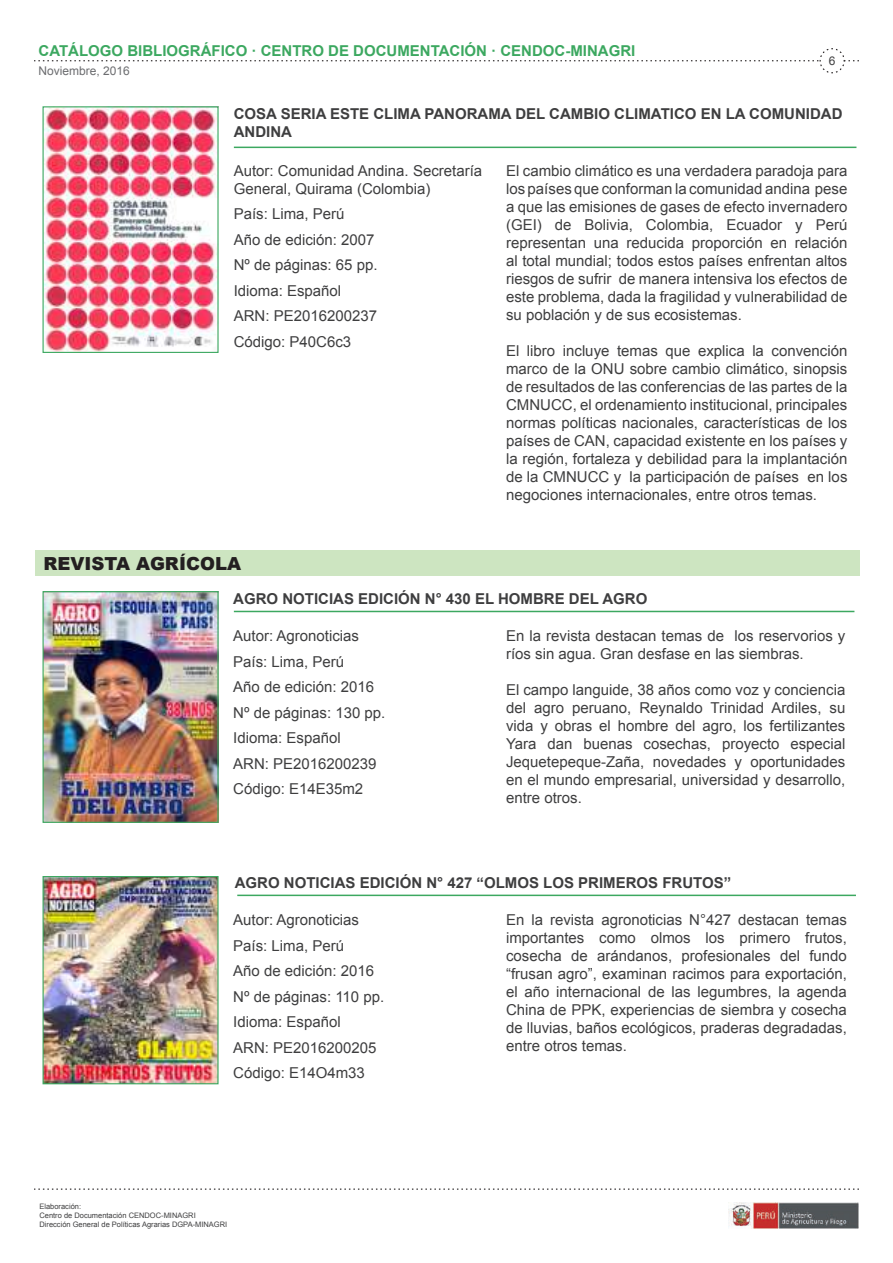
<style>
.page{position:relative;width:893px;height:1263px;background:#fff}
.page>*{position:absolute;margin:0;border:0;box-sizing:border-box;transform-origin:0 0}
.t1{font:900 18px "Arial";color:#231f20}
.t2{font:15px/18px "Arial";color:#3e3e3f}
.t3{font:700 15px/18px "Arial";color:#3e3e3f}
.t4{font:700 15px "Arial";color:#3ca860}
.t5{font:12px "Arial";color:#6c6d70}
.t6{font:12px "Arial";color:#3e3e3f}
.t7{font:7.5px/9px "Arial";color:#3e3e3f}
</style>
<div class="page">
<svg style="left:34px;top:1188px;width:825px;height:2px"></svg>
<svg style="left:34px;top:48px;width:825px;height:26px"></svg>
<img style="left:729px;top:1203px;width:130px;height:26px">
<div style="left:35px;top:551px;width:825px;height:25px;background:#cde5c1"></div>
<hr style="left:234px;top:147px;width:622px;height:1px;background:#3ca860">
<img style="left:45px;top:108px;width:172px;height:243px">
<div style="left:43px;top:106px;width:176px;height:247px;border:1px solid #3ca860"></div>
<hr style="left:237px;top:894px;width:619px;height:2px;background:#3ca860">
<img style="left:45px;top:878px;width:172px;height:204px">
<div style="left:43px;top:876px;width:176px;height:208px;border:1px solid #3ca860"></div>
<hr style="left:234px;top:611px;width:620px;height:1px;background:#3ca860">
<img style="left:45px;top:593px;width:172px;height:228px">
<div style="left:43px;top:591px;width:176px;height:232px;border:1px solid #3ca860"></div>
<p class="t4" style="left:39px;top:40px;width:598px">CATÁLOGO BIBLIOGRÁFICO · CENTRO DE DOCUMENTACIÓN · CENDOC-MINAGRI</p>
<p class="t5" style="left:39px;top:62px;width:93px">Noviembre, 2016</p>
<p class="t6" style="left:829px;top:53px;width:8px">6</p>
<p class="t3" style="left:234px;top:105px;width:610px">COSA SERIA ESTE CLIMA PANORAMA DEL CAMBIO CLIMATICO EN LA COMUNIDAD<br>ANDINA</p>
<p class="t2" style="left:234px;top:162px;width:250px">Autor: Comunidad Andina. Secretaría<br>General, Quirama (Colombia)</p>
<p class="t2" style="left:234px;top:201px;width:145px;line-height:25.5px">País: Lima, Perú<br>Año de edición: 2007<br>Nº de páginas: 65 pp.<br>Idioma: Español<br>ARN: PE2016200237<br>Código: P40C6c3</p>
<p class="t1" style="left:44px;top:550px;width:199px">REVISTA AGRÍCOLA</p>
<p class="t2" style="left:506px;top:162px;width:343px;text-align:justify">El cambio climático es una verdadera paradoja para los países que conforman la comunidad andina pese a que las emisiones de gases de efecto invernadero (GEI) de Bolivia, Colombia, Ecuador y Perú representan una reducida proporción en relación al total mundial; todos estos países enfrentan altos riesgos de sufrir de manera intensiva los efectos de este problema, dada la fragilidad y vulnerabilidad de su población y de sus ecosistemas.</p>
<p class="t2" style="left:506px;top:342px;width:343px;text-align:justify">El libro incluye temas que explica la convención marco de la ONU sobre cambio climático, sinopsis de resultados de las conferencias de las partes de la CMNUCC, el ordenamiento institucional, principales normas políticas nacionales, características de los países de CAN, capacidad existente en los países y la región, fortaleza y debilidad para la implantación de la CMNUCC y la participación de países en los negociones internacionales, entre otros temas.</p>
<p class="t3" style="left:233px;top:591px;width:416px">AGRO NOTICIAS EDICIÓN N° 430 EL HOMBRE DEL AGRO</p>
<p class="t2" style="left:233px;top:623px;width:154px;line-height:25.5px">Autor: Agronoticias<br>País: Lima, Perú<br>Año de edición: 2016<br>Nº de páginas: 130 pp.<br>Idioma: Español<br>ARN: PE2016200239<br>Código: E14E35m2</p>
<p class="t2" style="left:506px;top:627px;width:341px">En la revista destacan temas de los reservorios y ríos sin agua. Gran desfase en las siembras.</p>
<p class="t2" style="left:506px;top:681px;width:341px;text-align:justify">El campo languide, 38 años como voz y conciencia del agro peruano, Reynaldo Trinidad Ardiles, su vida y obras el hombre del agro, los fertilizantes Yara dan buenas cosechas, proyecto especial Jequetepeque-Zaña, novedades y oportunidades en el mundo empresarial, universidad y desarrollo, entre otros.</p>
<p class="t3" style="left:235px;top:874px;width:498px">AGRO NOTICIAS EDICIÓN N° 427 “OLMOS LOS PRIMEROS FRUTOS”</p>
<p class="t2" style="left:233px;top:907px;width:153px;line-height:25.5px">Autor: Agronoticias<br>País: Lima, Perú<br>Año de edición: 2016<br>Nº de páginas: 110 pp.<br>Idioma: Español<br>ARN: PE2016200205<br>Código: E14O4m33</p>
<p class="t7" style="left:39px;top:1202px;width:189px">Elaboración:<br>Centro de Documentación CENDOC-MINAGRI<br>Dirección General de Políticas Agrarias DGPA-MINAGRI</p>
<p class="t2" style="left:506px;top:911px;width:342px;text-align:justify">En la revista agronoticias N°427 destacan temas importantes como olmos los primero frutos, cosecha de arándanos, profesionales del fundo “frusan agro”, examinan racimos para exportación, el año internacional de las legumbres, la agenda China de PPK, experiencias de siembra y cosecha de lluvias, baños ecológicos, praderas degradadas, entre otros temas.</p>
</div>
